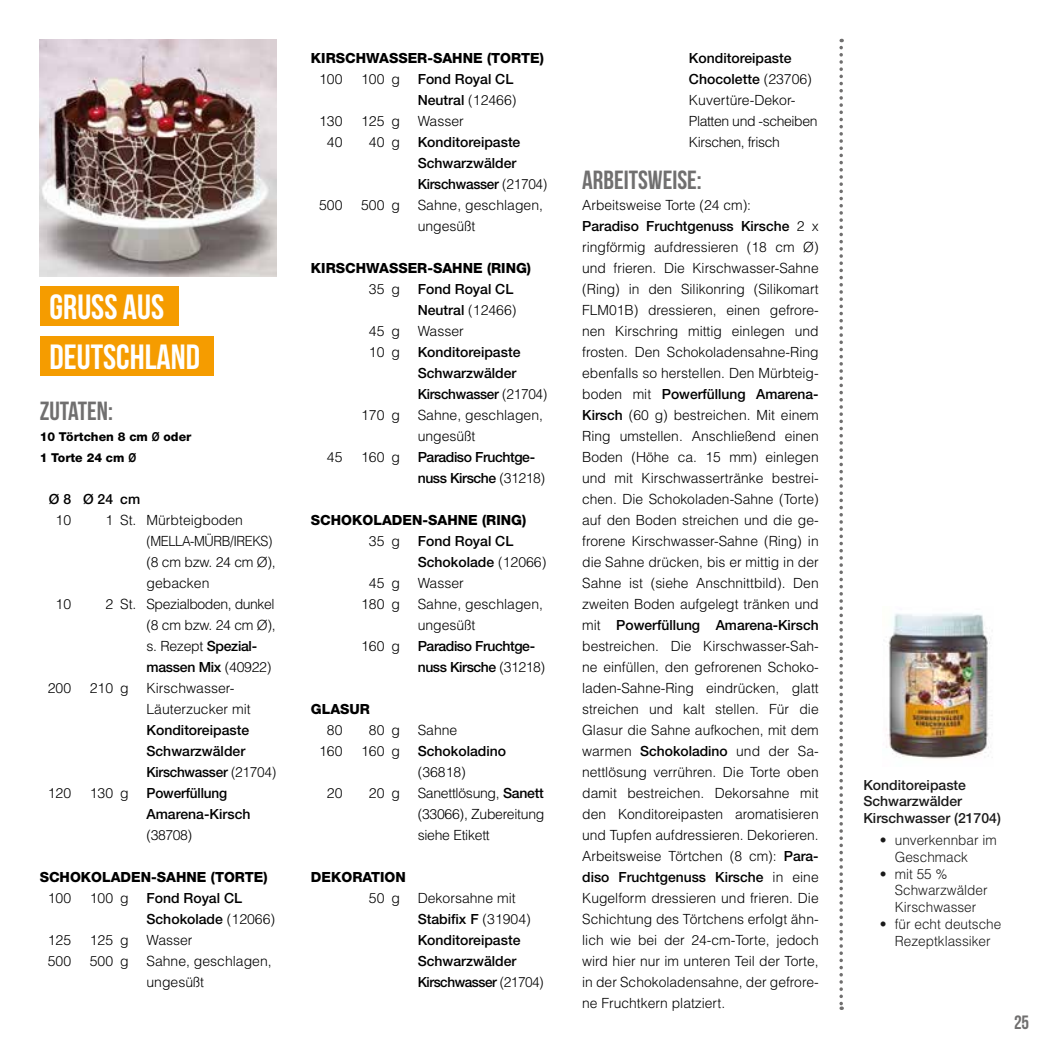
<style>
.page{position:relative;width:1042px;height:1042px;background:#fff}
.page>*{position:absolute;margin:0;border:0;box-sizing:border-box;transform-origin:0 0}
.t1{font:35px/49.9px "Bebas Neue";color:#fff}
.t2{font:26.25px "Bebas Neue";color:#706f6f}
.t3{font:19.25px "Bebas Neue";color:#706f6f}
.t4{font:300 14px/21px "Helvetica LT Std";color:#000}
.t5{font:500 14px/21px "Helvetica Neue LT Pro";color:#000}
.t6{font:800 14px "Helvetica Neue LT Std";color:#000}
.t7{font:500 14px/21px "Helvetica Neue LT Pro";letter-spacing:-.03em;color:#000}
.t8{font:300 14px/21px "Helvetica LT Std";letter-spacing:-.03em;color:#000}
.t9{font:500 14px "Helvetica Neue LT Pro";letter-spacing:-.02em;color:#000}
.t10{font:800 12.25px/21px "Helvetica Neue LT Std";color:#000}
.s1{font-family:"Arial Narrow";font-weight:700}
.s2{font-family:"Helvetica Neue LT Pro";font-weight:500}
.s3{font-family:"Helvetica LT Std";font-weight:300}
</style>
<div class="page">
<svg style="left:839px;top:48px;width:4px;height:962px"></svg>
<img style="left:40px;top:40px;width:236px;height:236px">
<img style="left:886px;top:613px;width:106px;height:146px">
<div style="left:40px;top:286px;width:139px;height:40px;background:#f59c00"></div>
<div style="left:40px;top:336px;width:173px;height:40px;background:#f59c00"></div>
<h1 class="t1" style="left:50px;top:282px;width:152px">GRUSS AUS<br>DEUTSCHLAND</h1>
<h2 class="t2" style="left:40px;top:397px;width:75px">ZUTATEN:</h2>
<p class="t10" style="left:40px;top:426px;width:153px">10 Törtchen 8 cm <span class="s1">Ø</span> oder<br>1 Torte 24 cm <span class="s1">Ø</span></p>
<p class="t5" style="left:49px;top:488px;width:93px">Ø 8 Ø 24 cm</p>
<p class="t4" style="left:56px;top:509px;width:17px">10</p>
<p class="t4" style="left:146px;top:509px;width:131px;text-indent:-41px">1 St. Mürbteigboden (MELLA-MÜRB/IREKS) (8 cm bzw. 24 cm Ø), gebacken</p>
<p class="t4" style="left:56px;top:593px;width:17px">10</p>
<p class="t4" style="left:146px;top:593px;width:131px;text-align:justify;text-indent:-41px">2 St. Spezialboden, dunkel (8 cm bzw. 24 cm Ø), s. Rezept <span class="s2">Spezial-</span></p>
<p class="t9" style="left:146px;top:659px;width:126px">massen Mix <span class="s3">(40922)</span></p>
<p class="t4" style="left:48px;top:677px;width:25px">200</p>
<p class="t4" style="left:90px;top:677px;width:40px">210 g</p>
<p class="t4" style="left:146px;top:677px;width:106px">Kirschwasser-<br>Läuterzucker mit</p>
<p class="t5" style="left:146px;top:719px;width:131px">Konditoreipaste<br>Schwarzwälder<br>Kirschwasser <span class="s3">(21704)</span></p>
<p class="t4" style="left:48px;top:782px;width:25px">120</p>
<p class="t4" style="left:90px;top:782px;width:40px">130 g</p>
<p class="t5" style="left:146px;top:782px;width:106px">Powerfüllung<br>Amarena-Kirsch</p>
<p class="t4" style="left:146px;top:824px;width:47px">(38708)</p>
<p class="t6" style="left:40px;top:869px;width:229px">SCHOKOLADEN-SAHNE (TORTE)</p>
<p class="t4" style="left:48px;top:887px;width:25px">100</p>
<p class="t4" style="left:90px;top:887px;width:40px">100 g</p>
<p class="t5" style="left:146px;top:887px;width:130px">Fond Royal CL<br>Schokolade <span class="s3">(12066)</span></p>
<p class="t4" style="left:48px;top:929px;width:25px">125</p>
<p class="t4" style="left:90px;top:929px;width:40px">125 g</p>
<p class="t4" style="left:146px;top:929px;width:48px">Wasser</p>
<p class="t4" style="left:48px;top:950px;width:25px">500</p>
<p class="t4" style="left:90px;top:950px;width:40px">500 g</p>
<p class="t4" style="left:146px;top:950px;width:127px">Sahne, geschlagen, ungesüßt</p>
<p class="t6" style="left:311px;top:50px;width:234px">KIRSCHWASSER-SAHNE (TORTE)</p>
<p class="t4" style="left:319px;top:68px;width:25px">100</p>
<p class="t4" style="left:361px;top:68px;width:40px">100 g</p>
<p class="t5" style="left:418px;top:68px;width:100px">Fond Royal CL<br>Neutral <span class="s3">(12466)</span></p>
<p class="t4" style="left:319px;top:110px;width:25px">130</p>
<p class="t4" style="left:361px;top:110px;width:40px">125 g</p>
<p class="t4" style="left:418px;top:110px;width:48px">Wasser</p>
<p class="t4" style="left:327px;top:131px;width:17px">40</p>
<p class="t4" style="left:369px;top:131px;width:33px">40 g</p>
<p class="t5" style="left:418px;top:131px;width:131px">Konditoreipaste<br>Schwarzwälder<br>Kirschwasser <span class="s3">(21704)</span></p>
<p class="t4" style="left:319px;top:194px;width:25px">500</p>
<p class="t4" style="left:361px;top:194px;width:40px">500 g</p>
<p class="t4" style="left:418px;top:194px;width:127px">Sahne, geschlagen, ungesüßt</p>
<p class="t6" style="left:311px;top:260px;width:222px">KIRSCHWASSER-SAHNE (RING)</p>
<p class="t4" style="left:369px;top:278px;width:33px">35 g</p>
<p class="t5" style="left:418px;top:278px;width:100px">Fond Royal CL<br>Neutral <span class="s3">(12466)</span></p>
<p class="t4" style="left:369px;top:320px;width:33px">45 g</p>
<p class="t4" style="left:418px;top:320px;width:48px">Wasser</p>
<p class="t4" style="left:369px;top:341px;width:33px">10 g</p>
<p class="t5" style="left:418px;top:341px;width:131px">Konditoreipaste<br>Schwarzwälder<br>Kirschwasser <span class="s3">(21704)</span></p>
<p class="t4" style="left:361px;top:404px;width:40px">170 g</p>
<p class="t4" style="left:418px;top:404px;width:127px">Sahne, geschlagen, ungesüßt</p>
<p class="t4" style="left:327px;top:446px;width:17px">45</p>
<p class="t4" style="left:361px;top:446px;width:40px">160 g</p>
<p class="t7" style="left:418px;top:446px;width:129px">Paradiso Fruchtge&shy;nuss Kirsche <span class="s3">(31218)</span></p>
<p class="t6" style="left:311px;top:512px;width:217px">SCHOKOLADEN-SAHNE (RING)</p>
<p class="t4" style="left:369px;top:530px;width:33px">35 g</p>
<p class="t5" style="left:418px;top:530px;width:130px">Fond Royal CL<br>Schokolade <span class="s3">(12066)</span></p>
<p class="t4" style="left:369px;top:572px;width:33px">45 g</p>
<p class="t4" style="left:418px;top:572px;width:48px">Wasser</p>
<p class="t4" style="left:361px;top:593px;width:40px">180 g</p>
<p class="t4" style="left:418px;top:593px;width:127px">Sahne, geschlagen, ungesüßt</p>
<p class="t4" style="left:361px;top:635px;width:40px">160 g</p>
<p class="t7" style="left:418px;top:635px;width:129px">Paradiso Fruchtge&shy;nuss Kirsche <span class="s3">(31218)</span></p>
<p class="t6" style="left:311px;top:701px;width:61px">GLASUR</p>
<p class="t4" style="left:327px;top:719px;width:17px">80</p>
<p class="t4" style="left:369px;top:719px;width:33px">80 g</p>
<p class="t4" style="left:418px;top:719px;width:41px">Sahne</p>
<p class="t4" style="left:319px;top:740px;width:25px">160</p>
<p class="t4" style="left:361px;top:740px;width:40px">160 g</p>
<p class="t5" style="left:418px;top:740px;width:90px">Schokoladino</p>
<p class="t4" style="left:418px;top:761px;width:50px">(36818)</p>
<p class="t4" style="left:327px;top:782px;width:17px">20</p>
<p class="t4" style="left:369px;top:782px;width:33px">20 g</p>
<p class="t4" style="left:418px;top:782px;width:128px;text-align:justify">Sanettlösung, <span class="s2">Sanett </span>(33066), Zubereitung siehe Etikett</p>
<p class="t6" style="left:311px;top:869px;width:96px">DEKORATION</p>
<p class="t4" style="left:369px;top:887px;width:33px">50 g</p>
<p class="t4" style="left:418px;top:887px;width:100px">Dekorsahne mit</p>
<p class="t5" style="left:418px;top:908px;width:128px">Stabifix F <span class="s3">(31904)<br></span>Konditoreipaste<br>Schwarzwälder<br>Kirschwasser <span class="s3">(21704)</span></p>
<p class="t5" style="left:689px;top:47px;width:124px">Konditoreipaste<br>Chocolette <span class="s3">(23706)</span></p>
<p class="t8" style="left:689px;top:89px;width:130px">Kuvertüre-Dekor-<br>Platten und -scheiben<br>Kirschen, frisch</p>
<h2 class="t2" style="left:582px;top:166px;width:121px">ARBEITSWEISE:</h2>
<p class="t4" style="left:582px;top:194px;width:170px">Arbeitsweise Torte (24 cm):</p>
<p class="t5" style="left:582px;top:215px;width:238px">Paradiso Fruchtgenuss Kirsche <span class="s3">2 x</span></p>
<p class="t4" style="left:582px;top:236px;width:238px;text-align:justify">ringförmig aufdressieren (18 cm Ø) und frieren. Die Kirschwasser-Sahne (Ring) in den Silikonring (Silikomart FLM01B) dressieren, einen gefrore&shy;nen Kirschring mittig einlegen und frosten. Den Schokoladensahne-Ring ebenfalls so herstellen. Den Mürbteig-</p>
<p class="t5" style="left:582px;top:383px;width:238px"><span class="s3">boden mit</span> Powerfüllung Amarena-</p>
<p class="t4" style="left:582px;top:404px;width:238px;text-align:justify"><span class="s2">Kirsch</span> (60 g) bestreichen. Mit einem Ring umstellen. Anschließend einen Boden (Höhe ca. 15 mm) einlegen und mit Kirschwassertränke bestrei&shy;chen. Die Schokoladen-Sahne (Torte) auf den Boden streichen und die ge&shy;frorene Kirschwasser-Sahne (Ring) in die Sahne drücken, bis er mittig in der Sahne ist (siehe Anschnittbild). Den zweiten Boden aufgelegt tränken und</p>
<p class="t5" style="left:582px;top:614px;width:238px"><span class="s3">mit</span> Powerfüllung Amarena-Kirsch</p>
<p class="t4" style="left:582px;top:635px;width:238px;text-align:justify">bestreichen. Die Kirschwasser-Sah&shy;ne einfüllen, den gefrorenen Schoko&shy;laden-Sahne-Ring eindrücken, glatt streichen und kalt stellen. Für die Glasur die Sahne aufkochen, mit dem warmen <span class="s2">Schokoladino</span> und der Sa&shy;nettlösung verrühren. Die Torte oben damit bestreichen. Dekorsahne mit den Konditoreipasten aromatisieren und Tupfen aufdressieren. Dekorieren.<br>Arbeitsweise Törtchen (8 cm): <span class="s2">Para-</span></p>
<p class="t5" style="left:582px;top:866px;width:238px">diso Fruchtgenuss Kirsche <span class="s3">in eine</span></p>
<p class="t4" style="left:582px;top:887px;width:238px;text-align:justify">Kugelform dressieren und frieren. Die Schichtung des Törtchens erfolgt ähn&shy;lich wie bei der 24-cm-Torte, jedoch wird hier nur im unteren Teil der Torte, in der Schokoladensahne, der gefrore&shy;ne Fruchtkern platziert.</p>
<p class="t5" style="left:863px;top:776px;width:139px;line-height:16.8px">Konditoreipaste<br>Schwarzwälder<br>Kirschwasser (21704)</p>
<p class="t4" style="left:895px;top:831px;width:103px;line-height:16.8px;text-indent:-15px">• unverkennbar im<br>Geschmack</p>
<p class="t4" style="left:895px;top:865px;width:94px;line-height:16.8px;text-indent:-15px">• mit 55 %<br>Schwarzwälder<br>Kirschwasser</p>
<p class="t4" style="left:880px;top:915px;width:123px;line-height:16.8px;text-align:center">• für echt deutsche<br>Rezeptklassiker</p>
<h3 class="t3" style="left:1014px;top:1012px;width:17px">25</h3>
</div>
